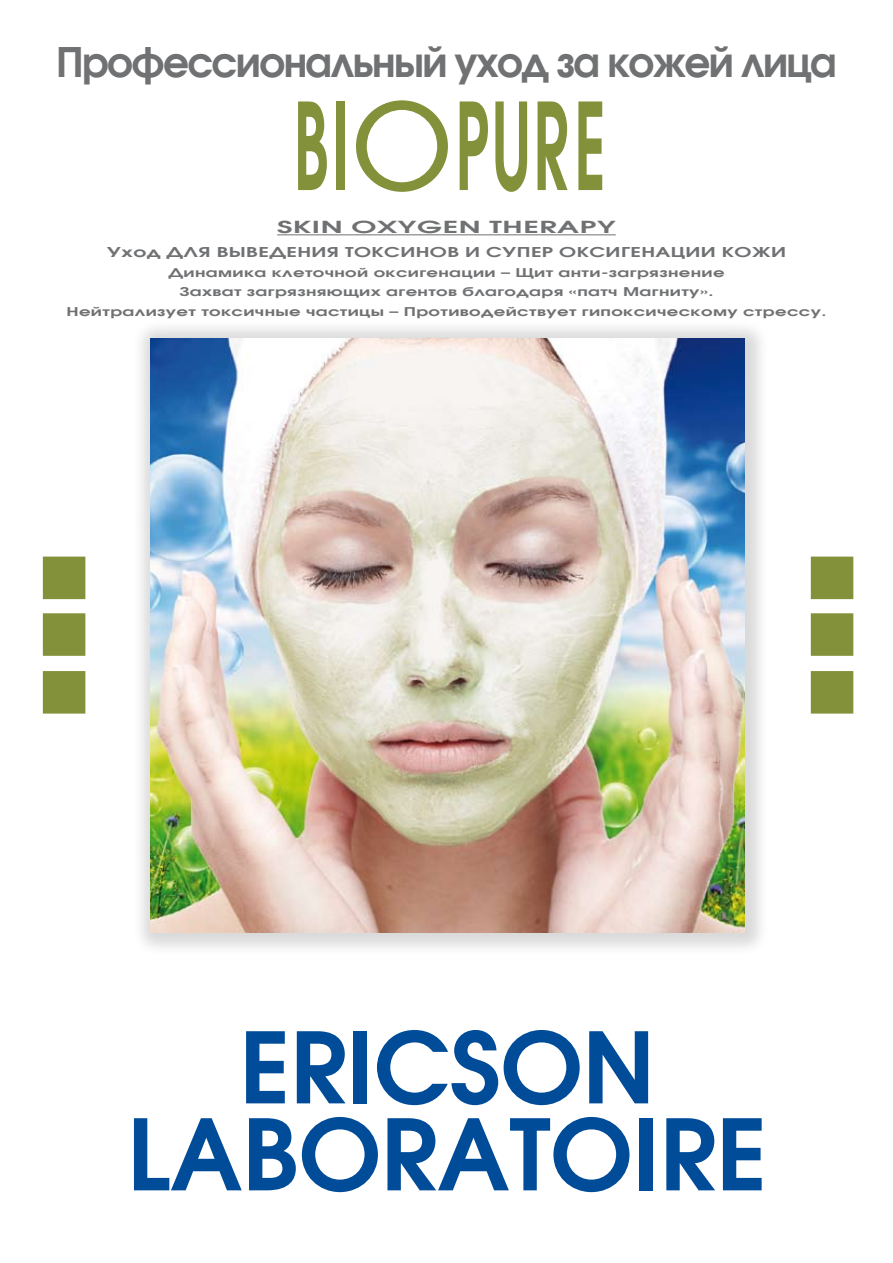
<style>
.page{position:relative;width:893px;height:1263px;background:#fff}
.page>*{position:absolute;margin:0;border:0;box-sizing:border-box;transform-origin:0 0}
.t1{font:97.5px/87px "Avant Garde Gothic Dm ITC";color:#004c99;text-align:center}
.t2{font:40.5px "Avant Garde Gothic Dm ITC";letter-spacing:-.04em;color:#707173}
.t3{font:16.5px "Avant Garde Gothic Dm ITC";letter-spacing:.02em;color:#707173;scale:1.8 1}
.t4{font:13.5px "Avant Garde Gothic Dm ITC";letter-spacing:.02em;color:#707173;scale:1.5 1}
.t5{font:12px/19.5px "Avant Garde Gothic Dm ITC";letter-spacing:.02em;color:#707173;text-align:center;scale:1.5 1}
</style>
<div class="page">
<div style="left:130px;top:317px;width:695px;height:695px;background:#000;opacity:.15"></div>
<img style="left:151px;top:338px;width:593px;height:594px">
<div style="left:811px;top:557px;width:42px;height:42px;background:#82913a"></div>
<div style="left:811px;top:671px;width:42px;height:43px;background:#82913a;border:2px solid #82913a"></div>
<div style="left:811px;top:613px;width:42px;height:43px;background:#82913a;border:2px solid #82913a"></div>
<div style="left:43px;top:557px;width:42px;height:42px;background:#82913a"></div>
<div style="left:43px;top:671px;width:42px;height:43px;background:#82913a;border:2px solid #82913a"></div>
<div style="left:43px;top:613px;width:42px;height:43px;background:#82913a;border:2px solid #82913a"></div>
<svg style="left:298px;top:101px;width:29px;height:89px"></svg>
<div style="left:336px;top:101px;width:9px;height:89px;background:#82913a"></div>
<svg style="left:356px;top:100px;width:92px;height:92px"></svg>
<svg style="left:460px;top:101px;width:28px;height:89px"></svg>
<svg style="left:495px;top:101px;width:32px;height:91px"></svg>
<svg style="left:538px;top:101px;width:29px;height:89px"></svg>
<svg style="left:578px;top:101px;width:24px;height:89px"></svg>
<hr style="left:277px;top:234px;width:339px;height:1px;background:#707173">
<h2 class="t2" style="left:56px;top:36px;width:782px">Профессиональный уход за кожей лица</h2>
<h3 class="t3" style="left:277px;top:217px;width:190px">SKIN OXYGEN THERAPY</h3>
<p class="t4" style="left:107px;top:244px;width:454px">Уход ДЛЯ ВЫВЕДЕНИЯ ТОКСИНОВ И СУПЕР ОКСИГЕНАЦИИ КОЖИ</p>
<p class="t5" style="left:66px;top:263px;width:508px">Динамика клеточной оксигенации – Щит анти-загрязнение<br>Захват загрязняющих агентов благодаря «патч Магниту».<br>Нейтрализует токсичные частицы – Противодействует гипоксическому стрессу.</p>
<h1 class="t1" style="left:127px;top:1024px;width:641px">ERICSON<br>LABORATOIRE</h1>
</div>
